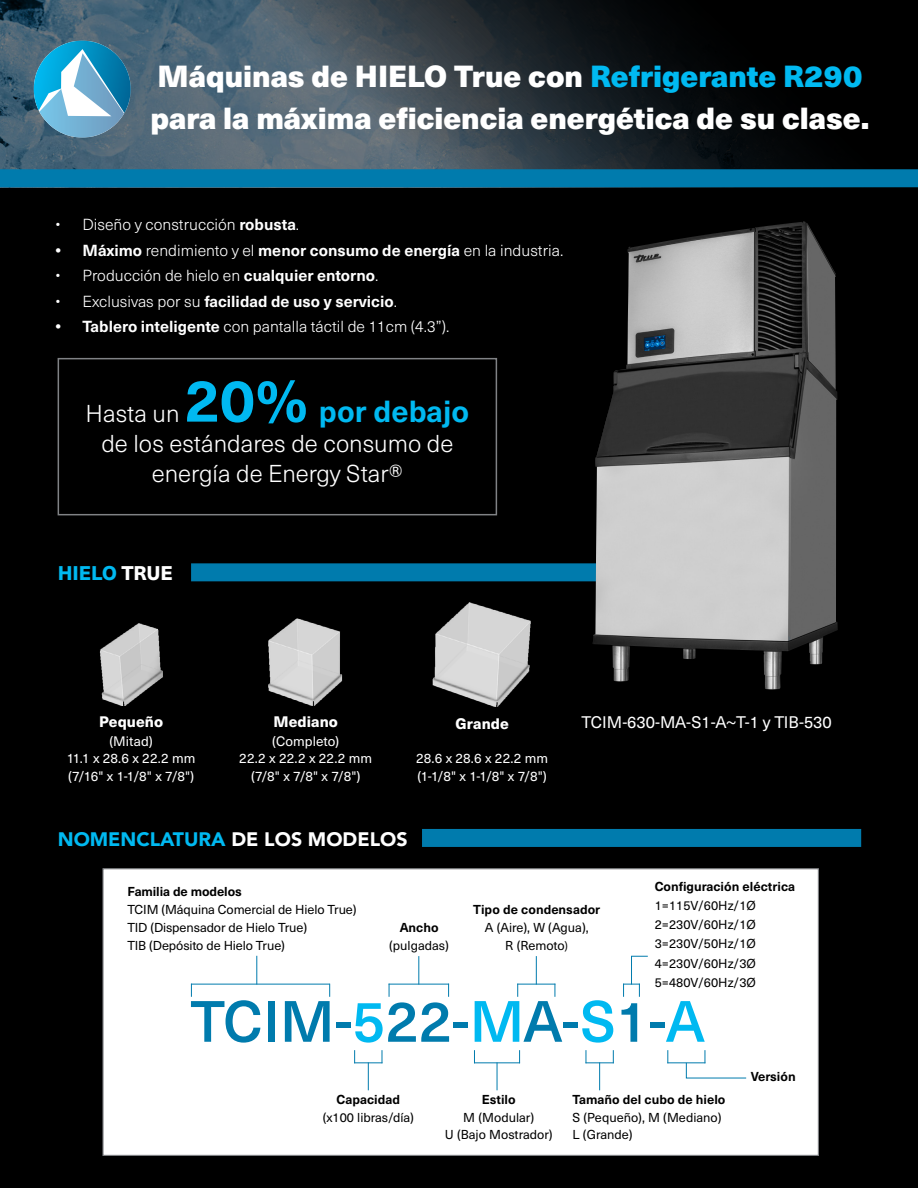
<style>
.page{position:relative;width:918px;height:1188px;background:#000}
.page>*{position:absolute;margin:0;border:0;box-sizing:border-box;transform-origin:0 0}
.t1{font:500 57.15px "Neue Haas Unica W1 G";color:#007bad}
.t2{font:900 30px/42px "Neue Haas Unica W1 G";color:#fff}
.t3{font:700 30px "Neue Haas Unica W1 G";color:#00b9f1}
.t4{font:300 24px/30px "Neue Haas Unica W1 G";color:#fff;text-align:center}
.t5{font:900 19.5px "Avenir";color:#00b9f1}
.t6{font:800 19.5px "Neue Haas Unica W1 G";color:#00b9f1}
.t7{font:16.5px "Neue Haas Unica W1 G";color:#fff}
.t8{font:300 15.75px "Neue Haas Unica W1 G";color:#fff}
.t9{font:700 15.75px "Neue Haas Unica W1 G";color:#fff}
.t10{font:800 15px "Neue Haas Unica W1 G";letter-spacing:.005em;color:#fff}
.t11{font:13.5px/17.1px "Neue Haas Unica W1 G";letter-spacing:.005em;color:#fff;text-align:center}
.t12{font:12.75px/17.7px "Neue Haas Unica W1 G";color:#000}
.t13{font:700 12.75px "Neue Haas Unica W1 G";color:#000}
.s1{color:#00b9f1}
.s2{font-weight:700}
.s3{font-weight:300}
.s4{font-size:58.8px}
.s5{color:#fff}
.s6{font-family:"Myriad Pro"}
</style>
<div class="page">
<img style="left:0;top:0;width:786px;height:169px">
<div style="left:0;top:169px;width:918px;height:18px;background:#007bad"></div>
<img style="left:99px;top:623px;width:64px;height:83px">
<img style="left:268px;top:618px;width:75px;height:88px">
<img style="left:432px;top:602px;width:99px;height:105px">
<div style="left:191px;top:563px;width:516px;height:18px;background:#007bad"></div>
<div style="left:422px;top:829px;width:439px;height:18px;background:#007bad"></div>
<div style="left:102px;top:868px;width:717px;height:288px;background:#fff;border:1px solid #808285"></div>
<hr style="left:191px;top:984px;width:139px;height:1px;background:#007bad">
<hr style="left:389px;top:984px;width:60px;height:1px;background:#007bad">
<svg style="left:191px;top:985px;width:1px;height:12px"></svg>
<svg style="left:389px;top:984px;width:1px;height:13px"></svg>
<svg style="left:329px;top:984px;width:1px;height:13px"></svg>
<svg style="left:448px;top:985px;width:1px;height:12px"></svg>
<svg style="left:256px;top:956px;width:1px;height:29px"></svg>
<hr style="left:517px;top:984px;width:38px;height:1px;background:#007bad">
<svg style="left:517px;top:984px;width:1px;height:13px"></svg>
<svg style="left:554px;top:984px;width:1px;height:13px"></svg>
<svg style="left:536px;top:956px;width:1px;height:29px"></svg>
<svg style="left:354px;top:1050px;width:29px;height:40px"></svg>
<svg style="left:586px;top:1050px;width:28px;height:40px"></svg>
<hr style="left:667px;top:1062px;width:38px;height:1px;background:#007bad">
<svg style="left:667px;top:1050px;width:1px;height:13px"></svg>
<svg style="left:685px;top:1050px;width:62px;height:29px"></svg>
<hr style="left:474px;top:1062px;width:46px;height:1px;background:#007bad">
<svg style="left:474px;top:1050px;width:1px;height:12px"></svg>
<svg style="left:519px;top:1050px;width:1px;height:12px"></svg>
<svg style="left:497px;top:1062px;width:1px;height:28px"></svg>
<svg style="left:623px;top:955px;width:25px;height:42px"></svg>
<svg style="left:418px;top:956px;width:1px;height:29px"></svg>
<div style="left:58px;top:358px;width:439px;height:157px;border:2px solid #808285"></div>
<img style="left:593px;top:221px;width:245px;height:469px">
<svg style="left:34px;top:40px;width:97px;height:98px;background:#5ca2c1"></svg>
<h2 class="t2" style="left:150px;top:53px;width:721px">Máquinas de HIELO True con <span class="s1">Refrigerante R290 </span>para la máxima eficiencia energética de su clase.</h2>
<p class="t8" style="left:56px;top:213px;width:245px">• Diseño y construcción <span class="s2">robusta</span>.</p>
<p class="t9" style="left:56px;top:238px;width:509px">• Máximo <span class="s3">rendimiento y el</span> menor consumo de energía <span class="s3">en la industria.</span></p>
<p class="t8" style="left:56px;top:264px;width:324px">• Producción de hielo en <span class="s2">cualquier entorno</span>.</p>
<p class="t9" style="left:56px;top:289px;width:343px"><span class="s3">• Exclusivas por su</span> facilidad de uso y servicio<span class="s3">.</span></p>
<p class="t8" style="left:56px;top:315px;width:395px"><span class="s2">• Tablero inteligente</span> con pantalla táctil de 11cm (4.3”).</p>
<h2 class="t3" style="left:185px;top:388px;width:286px"><span class="s4">20%</span> por debajo</h2>
<h3 class="t4" style="left:101px;top:427px;width:353px">de los estándares de consumo de energía de Energy Star®</h3>
<h3 class="t4" style="left:86px;top:397px;width:95px">Hasta un</h3>
<h3 class="t6" style="left:58px;top:558px;width:117px">HIELO <span class="s5">TRUE</span></h3>
<p class="t10" style="left:99px;top:710px;width:66px">Pequeño</p>
<p class="t11" style="left:67px;top:732px;width:130px">(Mitad)<br>11.1 x 28.6 x 22.2 mm (7/16" x 1-1/8" x 7/8")</p>
<p class="t10" style="left:273px;top:710px;width:66px">Mediano</p>
<p class="t11" style="left:239px;top:732px;width:134px">(Completo)<br>22.2 x 22.2 x 22.2 mm (7/8" x 7/8" x 7/8")</p>
<p class="t10" style="left:455px;top:712px;width:55px">Grande</p>
<p class="t11" style="left:416px;top:749px;width:134px;text-align:left">28.6 x 28.6 x 22.2 mm (1-1/8" x 1-1/8" x 7/8")</p>
<h3 class="t5" style="left:58px;top:823px;width:351px">NOMENCLATURA <span class="s5">DE LOS MODELOS</span></h3>
<p class="t7" style="left:582px;top:710px;width:252px">TCIM-630-MA-S1-A~T-1 y TIB-530</p>
<p class="t13" style="left:128px;top:882px;width:116px">Familia de modelos</p>
<p class="t12" style="left:128px;top:900px;width:231px">TCIM (Máquina Comercial de Hielo True)<br>TID (Dispensador de Hielo True)<br>TIB (Depósito de Hielo True)</p>
<p class="t13" style="left:400px;top:918px;width:40px">Ancho</p>
<p class="t12" style="left:389px;top:936px;width:61px">(pulgadas)</p>
<p class="t13" style="left:473px;top:900px;width:129px">Tipo de condensador</p>
<p class="t12" style="left:485px;top:918px;width:105px;text-align:center">A (Aire), W (Agua),<br>R (Remoto<span class="s6">)</span></p>
<p class="t13" style="left:655px;top:877px;width:142px">Configuración eléctrica</p>
<p class="t12" style="left:655px;top:895px;width:103px;line-height:19.2px;text-align:justify">1=115V/60Hz/1Ø 2=230V/60Hz/1Ø 3=230V/50Hz/1Ø 4=230V/60Hz/3Ø 5=480V/60Hz/3Ø</p>
<h1 class="t1" style="left:190px;top:979px;width:516px">TCIM-<span class="s1">5</span>22-<span class="s1">M</span>A-<span class="s1">S</span>1-<span class="s1">A</span></h1>
<p class="t13" style="left:337px;top:1090px;width:65px">Capacidad</p>
<p class="t12" style="left:323px;top:1108px;width:93px">(x100 libras/día)</p>
<p class="t13" style="left:482px;top:1090px;width:35px">Estilo</p>
<p class="t12" style="left:445px;top:1108px;width:109px;text-align:center">M (Modular)<br>U (Bajo Mostrador)</p>
<p class="t13" style="left:572px;top:1090px;width:155px">Tamaño del cubo de hielo</p>
<p class="t12" style="left:572px;top:1108px;width:151px">S (Pequeño), M (Mediano)<br>L (Grande)</p>
<p class="t13" style="left:751px;top:1067px;width:46px">Versión</p>
</div>
